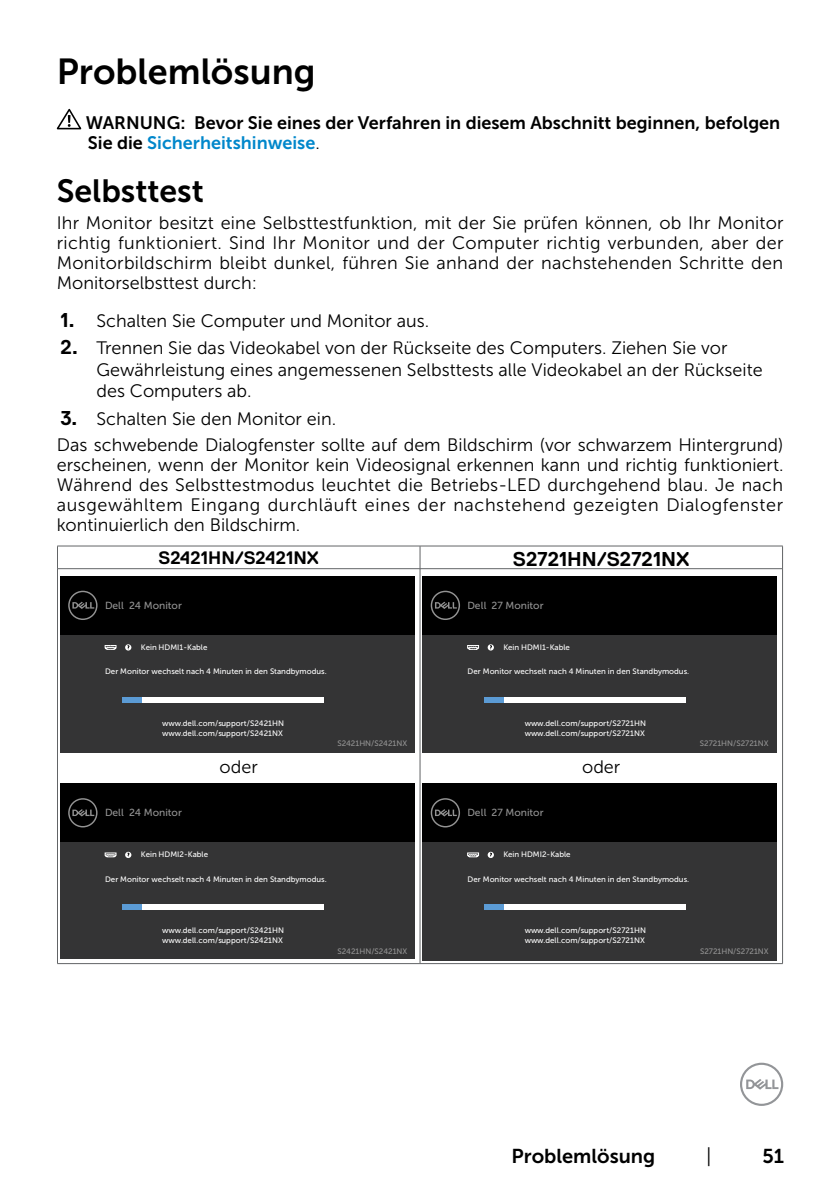
<style>
.page{position:relative;width:840px;height:1191px;background:#fff}
.page>*{position:absolute;margin:0;border:0;box-sizing:border-box;transform-origin:0 0}
.t1{font:36px "Museo Sans For Dell 700";color:#000}
.t2{font:32px "Museo Sans For Dell 700";color:#000}
.t3{font:20px "Museo Sans For Dell 700";color:#000}
.t4{font:700 20px "Dell Replica";color:#000}
.t5{font:20px "Museo Sans For Dell 300";color:#000}
.t6{font:18px/20px "Museo Sans For Dell 300";color:#000;text-align:justify}
.t7{font:18px/20px "Museo Sans For Dell 700";color:#000}
.t8{font:700 18px "Dell Replica";color:#000}
.t9{font:10.2px "Museo Sans For Dell 500";color:#939393}
.t10{font:7.8px/10.2px "Museo Sans For Dell 500";color:#fff}
.t11{font:7.8px "Museo Sans For Dell 500";color:#939393}
.s1{color:#0087cb}
.s2{font-family:"Museo Sans For Dell 300"}
.s3{font-family:"Dell Replica";font-weight:700;font-size:20px}
</style>
<div class="page">
<svg style="left:740px;top:1062px;width:42px;height:44px"></svg>
<svg style="left:57px;top:109px;width:24px;height:20px"></svg>
<hr style="left:57px;top:545px;width:363px;height:1px;background:#626466">
<svg style="left:57px;top:546px;width:1px;height:22px"></svg>
<hr style="left:420px;top:545px;width:362px;height:1px;background:#626466">
<svg style="left:419px;top:546px;width:1px;height:22px"></svg>
<hr style="left:57px;top:568px;width:363px;height:1px;background:#626466">
<hr style="left:57px;top:568px;width:1px;height:395px;background:#626466">
<hr style="left:419px;top:568px;width:363px;height:1px;background:#626466">
<hr style="left:419px;top:569px;width:1px;height:394px;background:#626466">
<hr style="left:781px;top:568px;width:1px;height:395px;background:#626466">
<hr style="left:57px;top:963px;width:363px;height:1px;background:#626466">
<hr style="left:420px;top:963px;width:362px;height:1px;background:#626466">
<div style="left:60px;top:634px;width:354px;height:119px;background:#343435"></div>
<div style="left:122px;top:697px;width:201px;height:5px;background:#fff"></div>
<div style="left:122px;top:697px;width:19px;height:5px;background:#5b9bd5"></div>
<div style="left:60px;top:576px;width:354px;height:58px;background:#000"></div>
<svg style="left:68px;top:590px;width:29px;height:30px"></svg>
<svg style="left:105px;top:645px;width:11px;height:5px"></svg>
<svg style="left:125px;top:644px;width:6px;height:6px"></svg>
<div style="left:60px;top:842px;width:354px;height:116px;background:#343435"></div>
<div style="left:122px;top:904px;width:201px;height:6px;background:#fff"></div>
<div style="left:122px;top:904px;width:19px;height:6px;background:#5b9bd5"></div>
<div style="left:60px;top:783px;width:354px;height:59px;background:#000"></div>
<svg style="left:68px;top:798px;width:29px;height:29px"></svg>
<svg style="left:105px;top:852px;width:11px;height:5px"></svg>
<svg style="left:125px;top:851px;width:6px;height:7px"></svg>
<svg style="left:127px;top:853px;width:3px;height:4px"></svg>
<div style="left:422px;top:634px;width:354px;height:119px;background:#343435"></div>
<div style="left:484px;top:697px;width:201px;height:5px;background:#fff"></div>
<div style="left:484px;top:697px;width:19px;height:5px;background:#5b9bd5"></div>
<div style="left:422px;top:576px;width:354px;height:58px;background:#000"></div>
<svg style="left:430px;top:590px;width:30px;height:30px"></svg>
<svg style="left:467px;top:645px;width:11px;height:5px"></svg>
<svg style="left:487px;top:644px;width:6px;height:6px"></svg>
<div style="left:422px;top:842px;width:354px;height:118px;background:#343435"></div>
<div style="left:484px;top:904px;width:201px;height:6px;background:#fff"></div>
<div style="left:484px;top:904px;width:19px;height:6px;background:#5b9bd5"></div>
<div style="left:422px;top:783px;width:354px;height:59px;background:#000"></div>
<svg style="left:430px;top:798px;width:30px;height:29px"></svg>
<svg style="left:467px;top:852px;width:11px;height:5px"></svg>
<svg style="left:487px;top:851px;width:6px;height:7px"></svg>
<svg style="left:489px;top:853px;width:3px;height:4px"></svg>
<h1 class="t1" style="left:57px;top:51px;width:260px">Problemlösung</h1>
<p class="t7" style="left:86px;top:113px;width:695px">WARNUNG: Bevor Sie eines der Verfahren in diesem Abschnitt beginnen, befolgen<br>Sie die <span class="s1">Sicherheitshinweise</span><span class="s2">.</span></p>
<h2 class="t2" style="left:57px;top:174px;width:148px">Selbsttest</h2>
<p class="t6" style="left:57px;top:213px;width:728px">Ihr Monitor besitzt eine Selbsttestfunktion, mit der Sie prüfen können, ob Ihr Monitor richtig funktioniert. Sind Ihr Monitor und der Computer richtig verbunden, aber der Monitorbildschirm bleibt dunkel, führen Sie anhand der nachstehenden Schritte den Monitorselbsttest durch:</p>
<p class="t6" style="left:60px;top:311px;width:370px"><span class="s3">1.</span> Schalten Sie Computer und Monitor aus.</p>
<p class="t6" style="left:96px;top:337px;width:667px;line-height:21.6px;text-align:left;text-indent:-36px"><span class="s3">2.</span> Trennen Sie das Videokabel von der Rückseite des Computers. Ziehen Sie vor<br>Gewährleistung eines angemessenen Selbsttests alle Videokabel an der Rückseite des Computers ab.</p>
<p class="t6" style="left:57px;top:405px;width:727px;line-height:26.6px"><span class="s3">3.</span> Schalten Sie den Monitor ein.<br>Das schwebende Dialogfenster sollte auf dem Bildschirm (vor schwarzem Hintergrund)</p>
<p class="t6" style="left:57px;top:455px;width:727px">erscheinen, wenn der Monitor kein Videosignal erkennen kann und richtig funktioniert.<br>Während des Selbsttestmodus leuchtet die Betriebs-LED durchgehend blau. Je nach ausgewähltem Eingang durchläuft eines der nachstehend gezeigten Dialogfenster kontinuierlich den Bildschirm.</p>
<p class="t8" style="left:158px;top:548px;width:162px">S2421HN/S2421NX</p>
<p class="t4" style="left:512px;top:548px;width:178px">S2721HN/S2721NX</p>
<p class="t9" style="left:105px;top:599px;width:78px">Dell 24 Monitor</p>
<p class="t10" style="left:141px;top:642px;width:68px">Kein HDMI1-Kable</p>
<p class="t9" style="left:467px;top:599px;width:77px">Dell 27 Monitor</p>
<p class="t10" style="left:503px;top:642px;width:68px">Kein HDMI1-Kable</p>
<p class="t10" style="left:105px;top:666px;width:223px">Der Monitor wechselt nach 4 Minuten in den Standbymodus.</p>
<p class="t10" style="left:467px;top:666px;width:223px">Der Monitor wechselt nach 4 Minuten in den Standbymodus.</p>
<p class="t10" style="left:162px;top:718px;width:123px">www.dell.com/support/S2421HN www.dell.com/support/S2421NX</p>
<p class="t10" style="left:524px;top:718px;width:123px">www.dell.com/support/S2721HN www.dell.com/support/S2721NX</p>
<p class="t11" style="left:337px;top:739px;width:71px">S2421HN/S2421NX</p>
<p class="t11" style="left:699px;top:739px;width:70px">S2721HN/S2721NX</p>
<p class="t6" style="left:219px;top:757px;width:40px">oder</p>
<p class="t6" style="left:582px;top:757px;width:40px">oder</p>
<p class="t9" style="left:105px;top:807px;width:78px">Dell 24 Monitor</p>
<p class="t10" style="left:141px;top:849px;width:69px">Kein HDMI2-Kable</p>
<p class="t9" style="left:467px;top:807px;width:77px">Dell 27 Monitor</p>
<p class="t10" style="left:503px;top:849px;width:69px">Kein HDMI2-Kable</p>
<p class="t10" style="left:105px;top:874px;width:223px">Der Monitor wechselt nach 4 Minuten in den Standbymodus.</p>
<p class="t10" style="left:467px;top:874px;width:223px">Der Monitor wechselt nach 4 Minuten in den Standbymodus.</p>
<p class="t10" style="left:162px;top:925px;width:123px">www.dell.com/support/S2421HN www.dell.com/support/S2421NX</p>
<p class="t10" style="left:524px;top:925px;width:123px">www.dell.com/support/S2721HN www.dell.com/support/S2721NX</p>
<p class="t11" style="left:337px;top:946px;width:71px">S2421HN/S2421NX</p>
<p class="t11" style="left:699px;top:946px;width:70px">S2721HN/S2721NX</p>
<p class="t3" style="left:511px;top:1144px;width:145px">Problemlösung</p>
<p class="t5" style="left:705px;top:1145px;width:7px">|</p>
<p class="t3" style="left:762px;top:1144px;width:23px">51</p>
</div>
